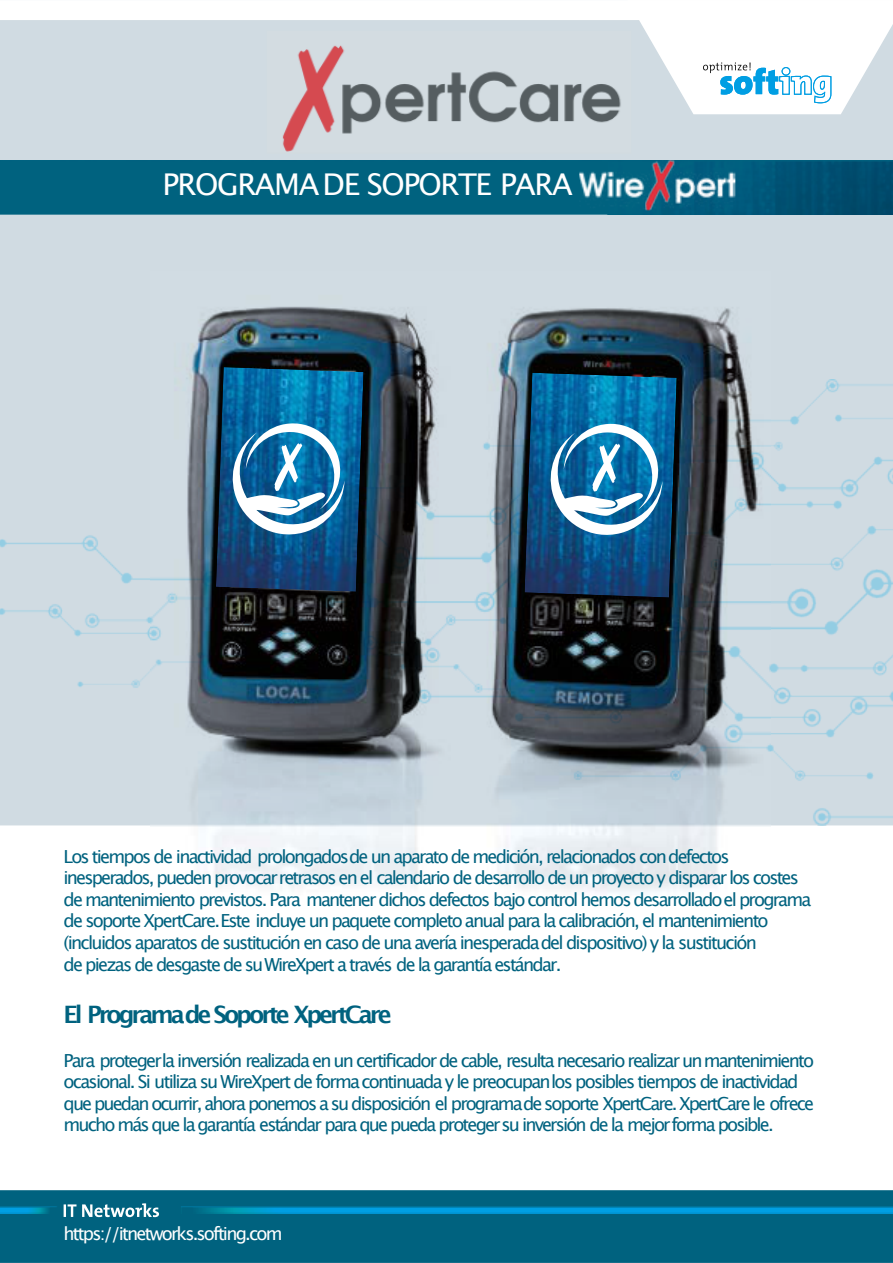
<style>
.page{position:relative;width:893px;height:1263px;background:#fff}
.page>*{position:absolute;margin:0;border:0;box-sizing:border-box;transform-origin:0 0}
.t1{font:30px "Lucida Grande";letter-spacing:-.045em;color:#fff}
.t2{font:700 24px "Lucida Grande";letter-spacing:-.13em;color:#00627f}
.t3{font:18px/21.6px "Lucida Grande";letter-spacing:-.1em;color:#00627f}
.t4{font:18px "Lucida Grande";letter-spacing:-.1em;color:#fff}
</style>
<div class="page">
<div style="left:0;top:0;width:892px;height:826px;background:#d0dbe2"></div>
<img style="left:0;top:380px;width:892px;height:446px">
<div style="left:0;top:1190px;width:892px;height:73px;background:#00627f"></div>
<div style="left:0;top:0;width:892px;height:20px;background:#fff"></div>
<img style="left:0;top:1206px;width:892px;height:8px">
<img style="left:0;top:161px;width:892px;height:54px">
<img style="left:579px;top:160px;width:156px;height:50px">
<img style="left:151px;top:306px;width:619px;height:587px">
<img style="left:216px;top:367px;width:147px;height:225px">
<img style="left:524px;top:373px;width:152px;height:225px">
<svg style="left:639px;top:20px;width:253px;height:94px"></svg>
<svg style="left:64px;top:1204px;width:12px;height:13px"></svg>
<svg style="left:82px;top:1203px;width:77px;height:14px"></svg>
<svg style="left:546px;top:419px;width:116px;height:122px;background:#4a8fb8"></svg>
<svg style="left:228px;top:418px;width:116px;height:123px;background:#4a8db6"></svg>
<img style="left:282px;top:45px;width:339px;height:107px">
<h1 class="t1" style="left:162px;top:166px;width:412px">PROGRAMADE SOPORTE PARA</h1>
<p class="t3" style="left:64px;top:845px;width:749px">Los tiempos de inactividad prolongadosde un aparato de medición, relacionados con defectos inesperados, pueden provocar retrasos en el calendario de desarrollo de un proyecto y disparar los costes de mantenimiento previstos. Para mantener dichos defectos bajo control hemos desarrollado el programa de soporte XpertCare.Este incluye un paquete completo anual para la calibración, el mantenimiento (incluidos aparatos de sustitución en caso de una avería inesperadadel dispositivo) y la sustitución<br>de piezas de desgaste de su WireXpert a través de la garantía estándar.</p>
<h2 class="t2" style="left:64px;top:1000px;width:330px">El Programade Soporte XpertCare</h2>
<p class="t3" style="left:64px;top:1049px;width:752px">Para protegerla inversión realizada en un certificador de cable, resulta necesario realizar un mantenimiento ocasional. Si utiliza su WireXpert de forma continuada y le preocupanlos posibles tiempos de inactividad que puedan ocurrir, ahora ponemos a su disposición el programade soporte XpertCare. XpertCare le ofrece mucho más que la garantía estándar para que pueda proteger su inversión de la mejor forma posible.</p>
<p class="t4" style="left:64px;top:1223px;width:220px">https://itnetworks.softing.com</p>
</div>
